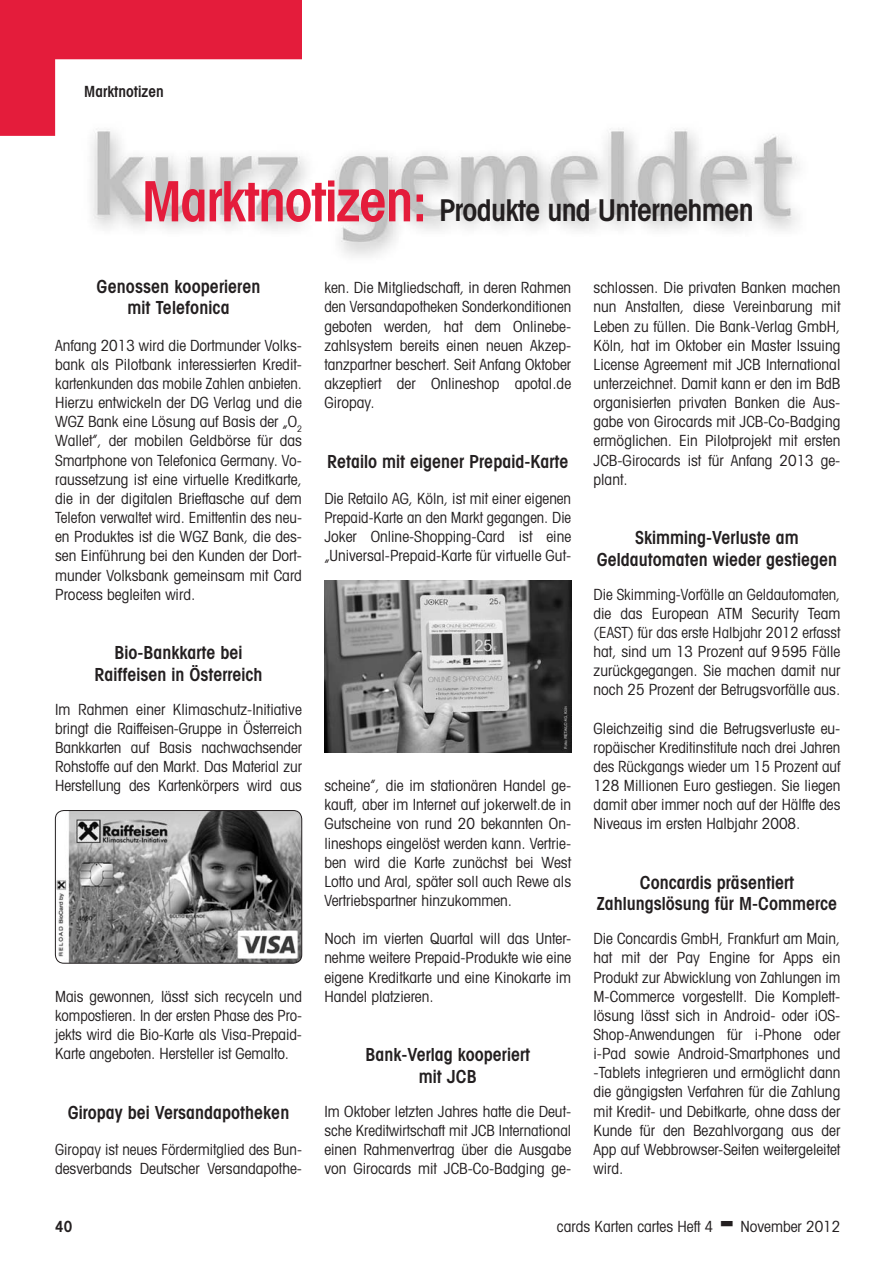
<style>
.page{position:relative;width:879px;height:1274px;background:#fff}
.page>*{position:absolute;margin:0;border:0;box-sizing:border-box;transform-origin:0 0}
.t1{font:600 condensed 30px "Avant Garde";letter-spacing:-.025em;color:#231f20}
.t2{font:600 condensed 18px/21.3px "Avant Garde";color:#231f20;text-align:center}
.t3{font:condensed 15.3px/19.2px "Avant Garde";color:#231f20;text-align:justify}
.t4{font:600 condensed 15.3px "Avant Garde";color:#231f20}
.s1{font-size:55.5px;color:#e41c3b}
</style>
<div class="page">
<img style="left:91px;top:129px;width:708px;height:127px">
<img style="left:55px;top:810px;width:246px;height:153px">
<div style="left:55px;top:810px;width:247px;height:153px;border:1px solid #231f20;border-radius:9px"></div>
<img style="left:324px;top:580px;width:247px;height:172px">
<svg style="left:0;top:0;width:302px;height:136px"></svg>
<p class="t4" style="left:84px;top:82px;width:81px">Marktnotizen</p>
<h1 class="t1" style="left:142px;top:192px;width:613px"><span class="s1">Marktnotizen:</span> Produkte und Unternehmen</h1>
<p class="t2" style="left:97px;top:275px;width:165px">Genossen kooperieren mit Telefonica</p>
<p class="t3" style="left:55px;top:335px;width:248px">Anfang 2013 wird die Dortmunder Volks&shy;bank als Pilotbank interessierten Kredit&shy;kartenkunden das mobile Zahlen anbieten.<br>Hierzu entwickeln der DG Verlag und die WGZ Bank eine Lösung auf Basis der „O<sub>2<br></sub>Wallet”, der mobilen Geldbörse für das Smartphone von Telefonica Germany. Vo&shy;raussetzung ist eine virtuelle Kreditkarte, die in der digitalen Brieftasche auf dem Telefon verwaltet wird. Emittentin des neu&shy;en Produktes ist die WGZ Bank, die des&shy;sen Einführung bei den Kunden der Dort&shy;munder Volksbank gemeinsam mit Card Process begleiten wird.</p>
<p class="t2" style="left:94px;top:641px;width:169px">Bio-Bankkarte bei<br>Raiffeisen in Österreich</p>
<p class="t3" style="left:55px;top:699px;width:248px">Im Rahmen einer Klimaschutz-Initiative bringt die Raiffeisen-Gruppe in Österreich Bankkarten auf Basis nachwachsender Rohstoffe auf den Markt. Das Material zur Herstellung des Kartenkörpers wird aus</p>
<p class="t3" style="left:55px;top:986px;width:248px">Mais gewonnen, lässt sich recyceln und kompostieren. In der ersten Phase des Pro&shy;jekts wird die Bio-Karte als Visa-Prepaid-Karte angeboten. Hersteller ist Gemalto.</p>
<p class="t2" style="left:68px;top:1101px;width:223px">Giropay bei Versandapotheken</p>
<p class="t3" style="left:55px;top:1139px;width:248px">Giropay ist neues Fördermitglied des Bun&shy;desverbands Deutscher Versandapothe-</p>
<p class="t3" style="left:324px;top:278px;width:248px">ken. Die Mitgliedschaft, in deren Rahmen den Versandapotheken Sonderkonditionen geboten werden, hat dem Onlinebe&shy;zahlsystem bereits einen neuen Akzep&shy;tanzpartner beschert. Seit Anfang Oktober akzeptiert der Onlineshop apotal.de Giropay.</p>
<p class="t2" style="left:327px;top:450px;width:243px">Retailo mit eigener Prepaid-Karte</p>
<p class="t3" style="left:324px;top:488px;width:248px">Die Retailo AG, Köln, ist mit einer eigenen Prepaid-Karte an den Markt gegangen. Die Joker Online-Shopping-Card ist eine „Universal-Prepaid-Karte für virtuelle Gut-</p>
<p class="t3" style="left:324px;top:775px;width:248px">scheine”, die im stationären Handel ge&shy;kauft, aber im Internet auf jokerwelt.de in Gutscheine von rund 20 bekannten On&shy;lineshops eingelöst werden kann. Vertrie&shy;ben wird die Karte zunächst bei West Lotto und Aral, später soll auch Rewe als Vertriebspartner hinzukommen.</p>
<p class="t3" style="left:324px;top:928px;width:248px">Noch im vierten Quartal will das Unter&shy;nehme weitere Prepaid-Produkte wie eine eigene Kreditkarte und eine Kinokarte im Handel platzieren.</p>
<p class="t2" style="left:365px;top:1043px;width:166px">Bank-Verlag kooperiert mit JCB</p>
<p class="t3" style="left:324px;top:1100px;width:248px">Im Oktober letzten Jahres hatte die Deut&shy;sche Kreditwirtschaft mit JCB International einen Rahmenvertrag über die Ausgabe von Girocards mit JCB-Co-Badging ge-</p>
<p class="t3" style="left:593px;top:278px;width:248px">schlossen. Die privaten Banken machen nun Anstalten, diese Vereinbarung mit Leben zu füllen. Die Bank-Verlag GmbH, Köln, hat im Oktober ein Master Issuing License Agreement mit JCB International unterzeichnet. Damit kann er den im BdB organisierten privaten Banken die Aus&shy;gabe von Girocards mit JCB-Co-Badging ermöglichen. Ein Pilotprojekt mit ersten JCB-Girocards ist für Anfang 2013 ge&shy;plant.</p>
<p class="t2" style="left:596px;top:527px;width:242px">Skimming-Verluste am<br>Geldautomaten wieder gestiegen</p>
<p class="t3" style="left:593px;top:584px;width:248px">Die Skimming-Vorfälle an Geldautomaten, die das European ATM Security Team (EAST) für das erste Halbjahr 2012 erfasst hat, sind um 13 Prozent auf 9595 Fälle zurückgegangen. Sie machen damit nur noch 25 Prozent der Betrugsvorfälle aus.</p>
<p class="t3" style="left:593px;top:718px;width:248px">Gleichzeitig sind die Betrugsverluste eu&shy;ropäischer Kreditinstitute nach drei Jahren des Rückgangs wieder um 15 Prozent auf 128 Millionen Euro gestiegen. Sie liegen damit aber immer noch auf der Hälfte des Niveaus im ersten Halbjahr 2008.</p>
<p class="t2" style="left:596px;top:871px;width:241px">Concardis präsentiert<br>Zahlungslösung für M-Commerce</p>
<p class="t3" style="left:593px;top:928px;width:248px">Die Concardis GmbH, Frankfurt am Main, hat mit der Pay Engine for Apps ein Produkt zur Abwicklung von Zahlungen im M-Commerce vorgestellt. Die Komplett&shy;lösung lässt sich in Android- oder iOS-Shop-Anwendungen für i-Phone oder i-Pad sowie Android-Smartphones und -Tablets integrieren und ermöglicht dann die gängigsten Verfahren für die Zahlung mit Kredit- und Debitkarte, ohne dass der Kunde für den Bezahlvorgang aus der App auf Webbrowser-Seiten weitergeleitet wird.</p>
<p class="t4" style="left:55px;top:1216px;width:19px">40</p>
<p class="t3" style="left:556px;top:1215px;width:158px">cards Karten cartes Heft 4</p>
<p class="t3" style="left:740px;top:1215px;width:101px">November 2012</p>
</div>
